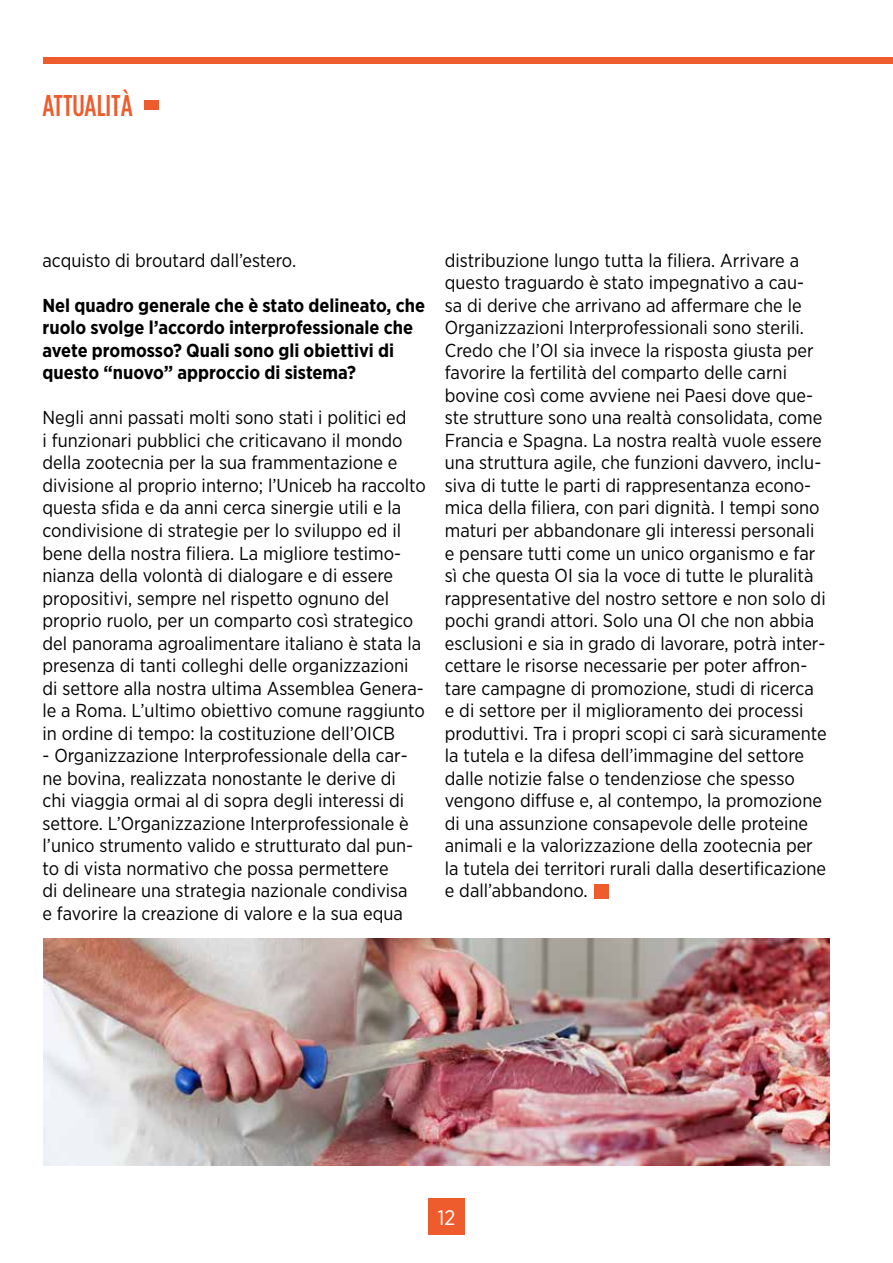
<style>
.page{position:relative;width:893px;height:1263px;background:#fff}
.page>*{position:absolute;margin:0;border:0;box-sizing:border-box;transform-origin:0 0}
.t1{font:500 30px "Gotham Condensed";color:#ee5c2d}
.t2{font:21px "Gotham Narrow";color:#fff}
.t3{font:18.75px/22.5px "Gotham Narrow";color:#000}
.t4{font:700 18.75px/22.5px "Gotham Narrow";color:#000}
</style>
<div class="page">
<div style="left:43px;top:57px;width:850px;height:7px;background:#ee5c2d"></div>
<div style="left:428px;top:1198px;width:37px;height:37px;background:#ee5c2d"></div>
<div style="left:145px;top:100px;width:14px;height:10px;background:#ee5c2d"></div>
<div style="left:594px;top:884px;width:14px;height:15px;background:#ee5c2d"></div>
<img style="left:44px;top:938px;width:785px;height:227px">
<h1 class="t1" style="left:43px;top:89px;width:92px">ATTUALITÀ</h1>
<p class="t3" style="left:43px;top:249px;width:255px">acquisto di broutard dall’estero.</p>
<p class="t4" style="left:43px;top:294px;width:384px">Nel quadro generale che è stato delineato, che ruolo svolge l’accordo interprofessionale che avete promosso? Quali sono gli obiettivi di questo “nuovo” approccio di sistema?</p>
<p class="t3" style="left:43px;top:406px;width:385px">Negli anni passati molti sono stati i politici ed<br>i funzionari pubblici che criticavano il mondo della zootecnia per la sua frammentazione e divisione al proprio interno; l’Uniceb ha raccolto questa sfida e da anni cerca sinergie utili e la condivisione di strategie per lo sviluppo ed il bene della nostra filiera. La migliore testimo&shy;nianza della volontà di dialogare e di essere propositivi, sempre nel rispetto ognuno del proprio ruolo, per un comparto così strategico del panorama agroalimentare italiano è stata la presenza di tanti colleghi delle organizzazioni di settore alla nostra ultima Assemblea Genera&shy;le a Roma. L’ultimo obiettivo comune raggiunto in ordine di tempo: la costituzione dell’OICB</p>
<p class="t3" style="left:43px;top:744px;width:372px">- Organizzazione Interprofessionale della car&shy;ne bovina, realizzata nonostante le derive di chi viaggia ormai al di sopra degli interessi di settore. L’Organizzazione Interprofessionale è l’unico strumento valido e strutturato dal pun&shy;to di vista normativo che possa permettere<br>di delineare una strategia nazionale condivisa e favorire la creazione di valore e la sua equa</p>
<p class="t3" style="left:445px;top:249px;width:383px">distribuzione lungo tutta la filiera. Arrivare a questo traguardo è stato impegnativo a cau-<br>sa di derive che arrivano ad affermare che le Organizzazioni Interprofessionali sono sterili.<br>Credo che l’OI sia invece la risposta giusta per favorire la fertilità del comparto delle carni bovine così come avviene nei Paesi dove que&shy;ste strutture sono una realtà consolidata, come Francia e Spagna. La nostra realtà vuole essere una struttura agile, che funzioni davvero, inclu&shy;siva di tutte le parti di rappresentanza econo&shy;mica della filiera, con pari dignità. I tempi sono maturi per abbandonare gli interessi personali e pensare tutti come un unico organismo e far sì che questa OI sia la voce di tutte le pluralità rappresentative del nostro settore e non solo di pochi grandi attori. Solo una OI che non abbia esclusioni e sia in grado di lavorare, potrà inter&shy;cettare le risorse necessarie per poter affron&shy;tare campagne di promozione, studi di ricerca e di settore per il miglioramento dei processi produttivi. Tra i propri scopi ci sarà sicuramente la tutela e la difesa dell’immagine del settore dalle notizie false o tendenziose che spesso vengono diffuse e, al contempo, la promozione di una assunzione consapevole delle proteine animali e la valorizzazione della zootecnia per la tutela dei territori rurali dalla desertificazione e dall’abbandono.</p>
<p class="t2" style="left:438px;top:1205px;width:19px">12</p>
</div>
